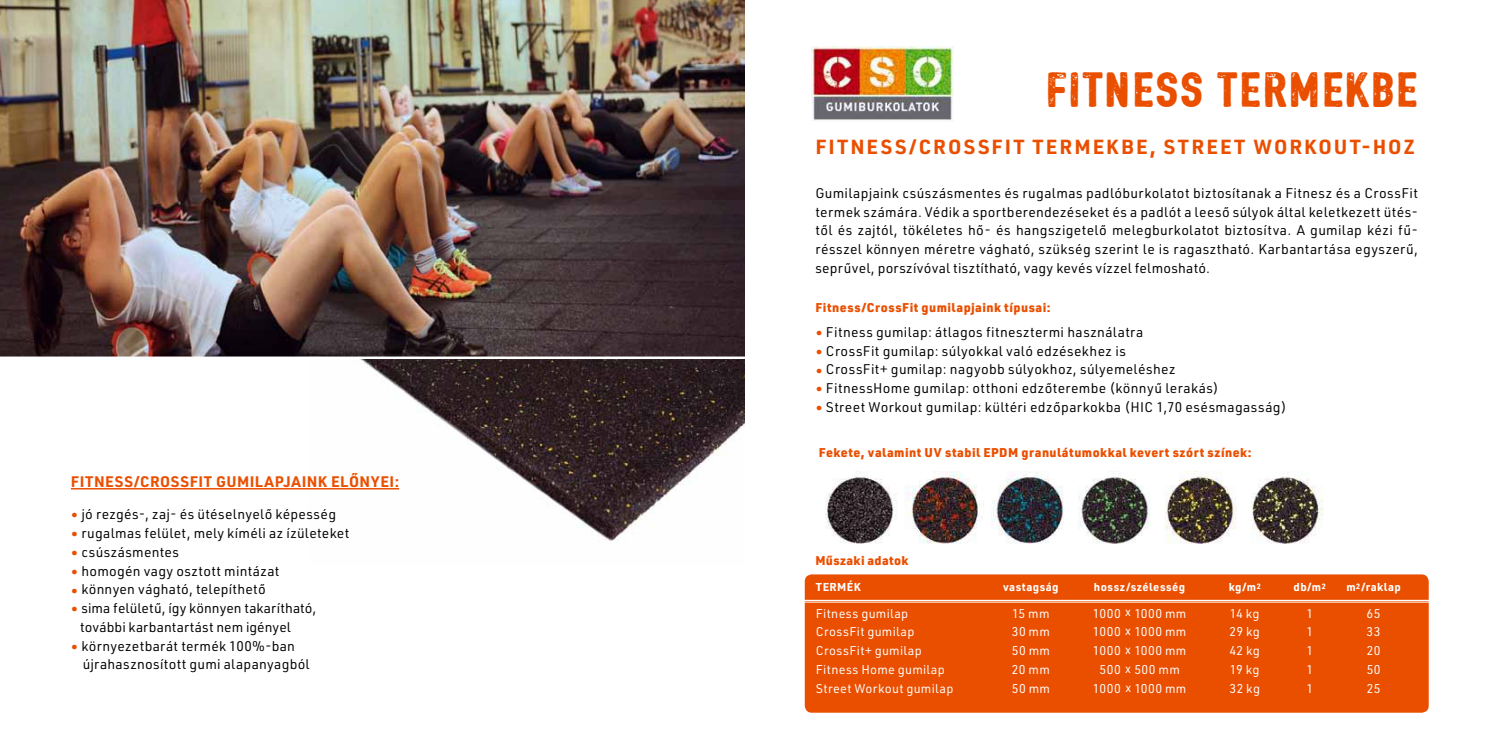
<style>
.page{position:relative;width:1489px;height:745px;background:#fff}
.page>*{position:absolute;margin:0;border:0;box-sizing:border-box;transform-origin:0 0}
.t1{font:47.5px "Bushcraft distress";letter-spacing:.065em;color:#ea4f00}
.t2{font:700 20px "URWDIN";letter-spacing:.11em;color:#ea4f00}
.t3{font:700 15px "URWDIN";letter-spacing:.04em;color:#ea4f00}
.t4{font:13.75px/18.8px "URWDIN";letter-spacing:.02em;color:#000}
.t5{font:12.5px "URWDIN";letter-spacing:.03em;color:#fff}
.t6{font:900 12.5px "URWDIN";letter-spacing:.035em;color:#ea4f00}
.t7{font:700 11.25px "URWDIN";letter-spacing:.045em;color:#fff}
.s1{color:#ea4f00}
</style>
<div class="page">
<img style="left:309px;top:359px;width:435px;height:183px">
<img style="left:0;top:0;width:744px;height:356px">
<hr style="left:71px;top:487px;width:328px;height:2px;background:#ea4f00">
<div style="left:804px;top:574px;width:624px;height:138px;background:#ea4f00;border-radius:7px"></div>
<hr style="left:790px;top:599px;width:645px;height:1px;background:#fff">
<hr style="left:790px;top:601px;width:645px;height:1px;background:#fff">
<img style="left:811px;top:46px;width:142px;height:75px">
<img style="left:825px;top:471px;width:499px;height:73px">
<p class="t3" style="left:71px;top:470px;width:330px">FITNESS/CROSSFIT GUMILAPJAINK ELŐNYEI:</p>
<p class="t4" style="left:71px;top:504px;width:267px"><span class="s1">•</span> jó rezgés-, zaj- és ütéselnyelő képesség</p>
<p class="t4" style="left:71px;top:523px;width:280px"><span class="s1">•</span> rugalmas felület, mely kíméli az ízületeket</p>
<p class="t4" style="left:71px;top:541px;width:110px"><span class="s1">•</span> csúszásmentes</p>
<p class="t4" style="left:71px;top:560px;width:210px"><span class="s1">•</span> homogén vagy osztott mintázat</p>
<p class="t4" style="left:71px;top:579px;width:196px"><span class="s1">•</span> könnyen vágható, telepíthető</p>
<p class="t4" style="left:80px;top:598px;width:238px;text-indent:-9px"><span class="s1">•</span> sima felületű, így könnyen takarítható, további karbantartást nem igényel</p>
<p class="t4" style="left:83px;top:635px;width:228px;text-indent:-12px"><span class="s1">•</span> környezetbarát termék 100%-ban újrahasznosított gumi alapanyagból</p>
<h1 class="t1" style="left:1048px;top:62px;width:371px">FITNESS TERMEKBE</h1>
<h2 class="t2" style="left:815px;top:133px;width:601px">FITNESS/CROSSFIT TERMEKBE, STREET WORKOUT-HOZ</h2>
<p class="t4" style="left:815px;top:183px;width:604px;text-align:justify">Gumilapjaink csúszásmentes és rugalmas padlóburkolatot biztosítanak a Fitnesz és a CrossFit termek számára. Védik a sportberendezéseket és a padlót a leeső súlyok által keletkezett ütés&shy;től és zajtól, tökéletes hő- és hangszigetelő melegburkolatot biztosítva. A gumilap kézi fű&shy;résszel könnyen méretre vágható, szükség szerint le is ragasztható. Karbantartása egyszerű, seprűvel, porszívóval tisztítható, vagy kevés vízzel felmosható.</p>
<p class="t6" style="left:815px;top:298px;width:237px">Fitness/CrossFit gumilapjaink típusai:</p>
<p class="t4" style="left:815px;top:322px;width:329px"><span class="s1">•</span> Fitness gumilap: átlagos fitnesztermi használatra</p>
<p class="t4" style="left:815px;top:340px;width:312px"><span class="s1">•</span> CrossFit gumilap: súlyokkal való edzésekhez is</p>
<p class="t4" style="left:815px;top:359px;width:362px"><span class="s1">•</span> CrossFit+ gumilap: nagyobb súlyokhoz, súlyemeléshez</p>
<p class="t4" style="left:815px;top:378px;width:405px"><span class="s1">•</span> FitnessHome gumilap: otthoni edzőterembe (könnyu˝ lerakás)</p>
<p class="t4" style="left:815px;top:397px;width:473px"><span class="s1">•</span> Street Workout gumilap: kültéri edzőparkokba (HIC 1,70 esésmagasság)</p>
<p class="t6" style="left:819px;top:443px;width:434px">Fekete, valamint UV stabil EPDM granulátumokkal kevert szórt színek:</p>
<p class="t6" style="left:815px;top:551px;width:94px">Műszaki adatok</p>
<p class="t7" style="left:815px;top:579px;width:46px">TERMÉK</p>
<p class="t7" style="left:1002px;top:579px;width:57px">vastagság</p>
<p class="t7" style="left:1093px;top:579px;width:93px">hossz/szélesség</p>
<p class="t7" style="left:1228px;top:579px;width:34px">kg/m<sup>2</sup></p>
<p class="t7" style="left:1293px;top:579px;width:34px">db/m<sup>2</sup></p>
<p class="t7" style="left:1346px;top:579px;width:56px">m<sup>2</sup>/raklap</p>
<p class="t5" style="left:815px;top:604px;width:94px">Fitness gumilap</p>
<p class="t5" style="left:1012px;top:604px;width:39px">15 mm</p>
<p class="t5" style="left:1092px;top:604px;width:95px">1000 x 1000 mm</p>
<p class="t5" style="left:1229px;top:604px;width:31px">14 kg</p>
<p class="t5" style="left:1306px;top:604px;width:8px">1</p>
<p class="t5" style="left:1366px;top:604px;width:16px">65</p>
<p class="t5" style="left:815px;top:623px;width:100px">CrossFit gumilap</p>
<p class="t5" style="left:1011px;top:623px;width:40px">30 mm</p>
<p class="t5" style="left:1092px;top:623px;width:95px">1000 x 1000 mm</p>
<p class="t5" style="left:1229px;top:623px;width:32px">29 kg</p>
<p class="t5" style="left:1306px;top:623px;width:8px">1</p>
<p class="t5" style="left:1366px;top:623px;width:16px">33</p>
<p class="t5" style="left:815px;top:642px;width:107px">CrossFit+ gumilap</p>
<p class="t5" style="left:1011px;top:642px;width:40px">50 mm</p>
<p class="t5" style="left:1092px;top:642px;width:95px">1000 x 1000 mm</p>
<p class="t5" style="left:1229px;top:642px;width:32px">42 kg</p>
<p class="t5" style="left:1306px;top:642px;width:8px">1</p>
<p class="t5" style="left:1366px;top:642px;width:15px">20</p>
<p class="t5" style="left:815px;top:660px;width:130px">Fitness Home gumilap</p>
<p class="t5" style="left:1011px;top:660px;width:40px">20 mm</p>
<p class="t5" style="left:1099px;top:660px;width:82px">500 x 500 mm</p>
<p class="t5" style="left:1229px;top:660px;width:31px">19 kg</p>
<p class="t5" style="left:1306px;top:660px;width:8px">1</p>
<p class="t5" style="left:1366px;top:660px;width:16px">50</p>
<p class="t5" style="left:815px;top:679px;width:139px">Street Workout gumilap</p>
<p class="t5" style="left:1011px;top:679px;width:40px">50 mm</p>
<p class="t5" style="left:1092px;top:679px;width:95px">1000 x 1000 mm</p>
<p class="t5" style="left:1229px;top:679px;width:32px">32 kg</p>
<p class="t5" style="left:1306px;top:679px;width:8px">1</p>
<p class="t5" style="left:1366px;top:679px;width:15px">25</p>
</div>
